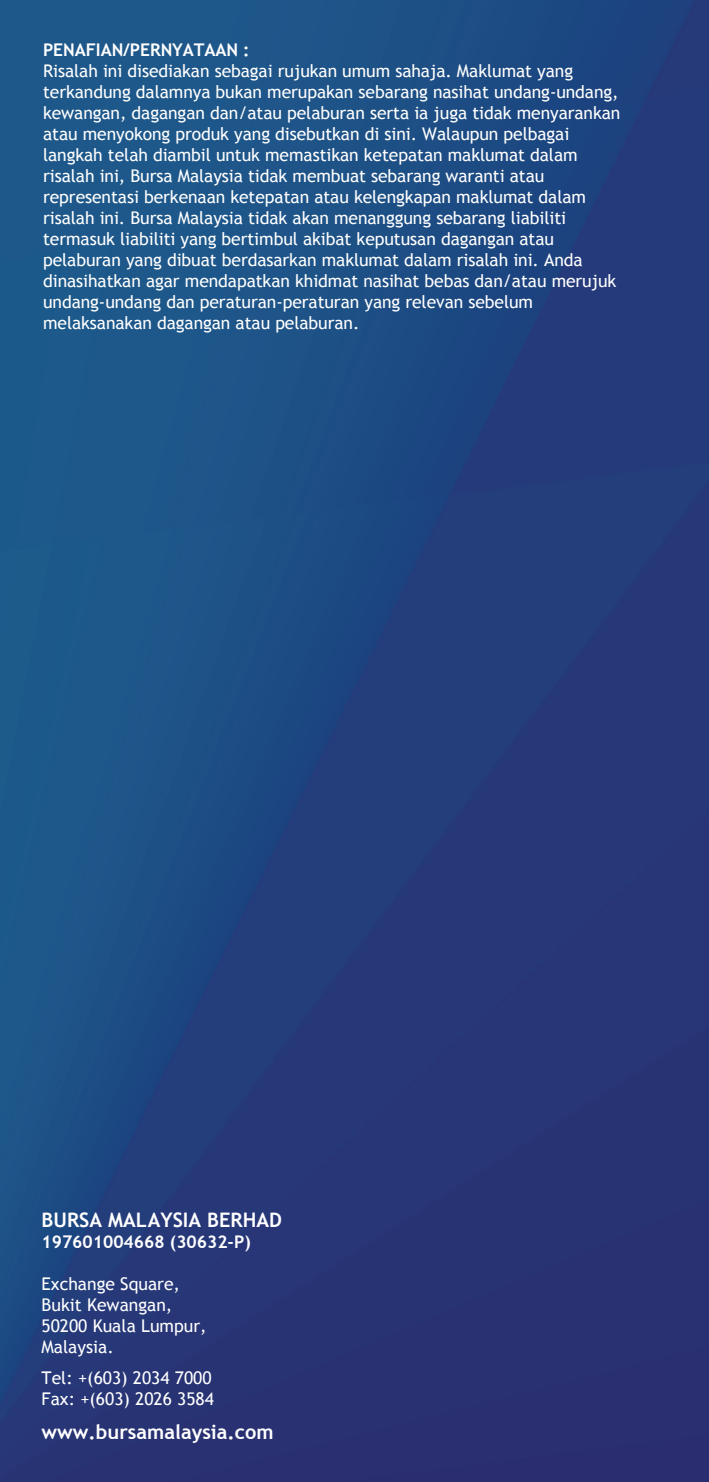
<style>
.page{position:relative;width:709px;height:1482px;background:#fff}
.page>*{position:absolute;margin:0;border:0;box-sizing:border-box;transform-origin:0 0}
.t1{font:700 20px "Trebuchet MS";color:#fff}
.t2{font:17.5px/21px "Trebuchet MS";letter-spacing:-.005em;color:#fff}
.t3{font:700 17.5px "Trebuchet MS";letter-spacing:-.005em;color:#fff}
</style>
<div class="page">
<img style="left:0;top:0;width:709px;height:1481px">
<p class="t3" style="left:43px;top:38px;width:208px">PENAFIAN/PERNYATAAN :</p>
<p class="t2" style="left:43px;top:60px;width:579px">Risalah ini disediakan sebagai rujukan umum sahaja. Maklumat yang terkandung dalamnya bukan merupakan sebarang nasihat undang-undang, kewangan, dagangan dan/atau pelaburan serta ia juga tidak menyarankan atau menyokong produk yang disebutkan di sini. Walaupun pelbagai langkah telah diambil untuk memastikan ketepatan maklumat dalam risalah ini, Bursa Malaysia tidak membuat sebarang waranti atau representasi berkenaan ketepatan atau kelengkapan maklumat dalam risalah ini. Bursa Malaysia tidak akan menanggung sebarang liabiliti termasuk liabiliti yang bertimbul akibat keputusan dagangan atau pelaburan yang dibuat berdasarkan maklumat dalam risalah ini. Anda dinasihatkan agar mendapatkan khidmat nasihat bebas dan/atau merujuk undang-undang dan peraturan-peraturan yang relevan sebelum melaksanakan dagangan atau pelaburan.</p>
<p class="t1" style="left:42px;top:1207px;width:242px">BURSA MALAYSIA BERHAD</p>
<p class="t3" style="left:42px;top:1230px;width:211px">197601004668 (30632-P)</p>
<p class="t2" style="left:42px;top:1273px;width:167px">Exchange Square,<br>Bukit Kewangan,<br>50200 Kuala Lumpur,<br>Malaysia.</p>
<p class="t2" style="left:42px;top:1367px;width:174px">Tel: +(603) 2034 7000<br>Fax: +(603) 2026 3584</p>
<p class="t1" style="left:42px;top:1419px;width:234px">www.bursamalaysia.com</p>
</div>
